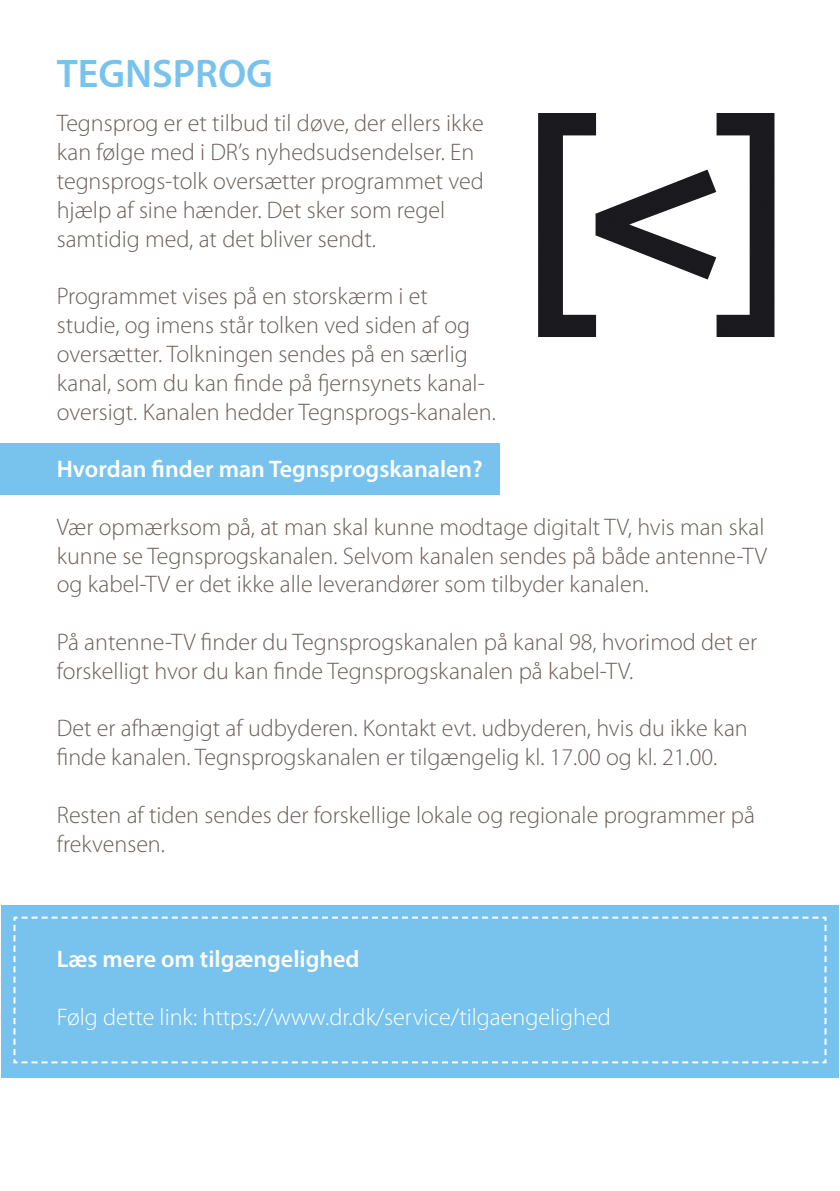
<style>
.page{position:relative;width:840px;height:1191px;background:#fff}
.page>*{position:absolute;margin:0;border:0;box-sizing:border-box;transform-origin:0 0}
.t1{font:600 40px "Myriad Pro";color:#78c3ed}
.t2{font:300 24px/28.8px "Myriad Pro";color:#6a5f5a}
.t3{font:600 24px "Myriad Pro";color:#fff}
.t4{font:300 24px "Myriad Pro";color:#fff}
</style>
<div class="page">
<div style="left:1px;top:904px;width:837px;height:173px;background:#78c3ed"></div>
<svg style="left:13px;top:916px;width:814px;height:148px"></svg>
<div style="left:0;top:444px;width:499px;height:51px;background:#78c3ed"></div>
<img style="left:538px;top:113px;width:237px;height:223px">
<h1 class="t1" style="left:57px;top:48px;width:217px">TEGNSPROG</h1>
<p class="t2" style="left:57px;top:109px;width:428px">Tegnsprog er et tilbud til døve, der ellers ikke kan følge med i DR’s nyhedsudsendelser. En tegnsprogs-tolk oversætter programmet ved hjælp af sine hænder. Det sker som regel samtidig med, at det bliver sendt.</p>
<p class="t2" style="left:57px;top:282px;width:429px">Programmet vises på en storskærm i et studie, og imens står tolken ved siden af og oversætter. Tolkningen sendes på en særlig kanal, som du kan finde på fjernsynets kanal-</p>
<p class="t2" style="left:57px;top:397px;width:440px">oversigt. Kanalen hedder Tegnsprogs-kanalen.</p>
<p class="t3" style="left:57px;top:454px;width:427px">Hvordan finder man Tegnsprogskanalen?</p>
<p class="t2" style="left:57px;top:513px;width:711px;text-align:justify">Vær opmærksom på, at man skal kunne modtage digitalt TV, hvis man skal kunne se Tegnsprogskanalen. Selvom kanalen sendes på både antenne-TV og kabel-TV er det ikke alle leverandører som tilbyder kanalen.</p>
<p class="t2" style="left:57px;top:628px;width:701px">På antenne-TV finder du Tegnsprogskanalen på kanal 98, hvorimod det er forskelligt hvor du kan finde Tegnsprogskanalen på kabel-TV.</p>
<p class="t2" style="left:57px;top:714px;width:692px">Det er afhængigt af udbyderen. Kontakt evt. udbyderen, hvis du ikke kan finde kanalen. Tegnsprogskanalen er tilgængelig kl. 17.00 og kl. 21.00.</p>
<p class="t2" style="left:57px;top:801px;width:699px">Resten af tiden sendes der forskellige lokale og regionale programmer på frekvensen.</p>
<p class="t3" style="left:57px;top:943px;width:304px">Læs mere om tilgængelighed</p>
<p class="t4" style="left:57px;top:1003px;width:555px">Følg dette link: https://www.dr.dk/service/tilgaengelighed</p>
</div>
